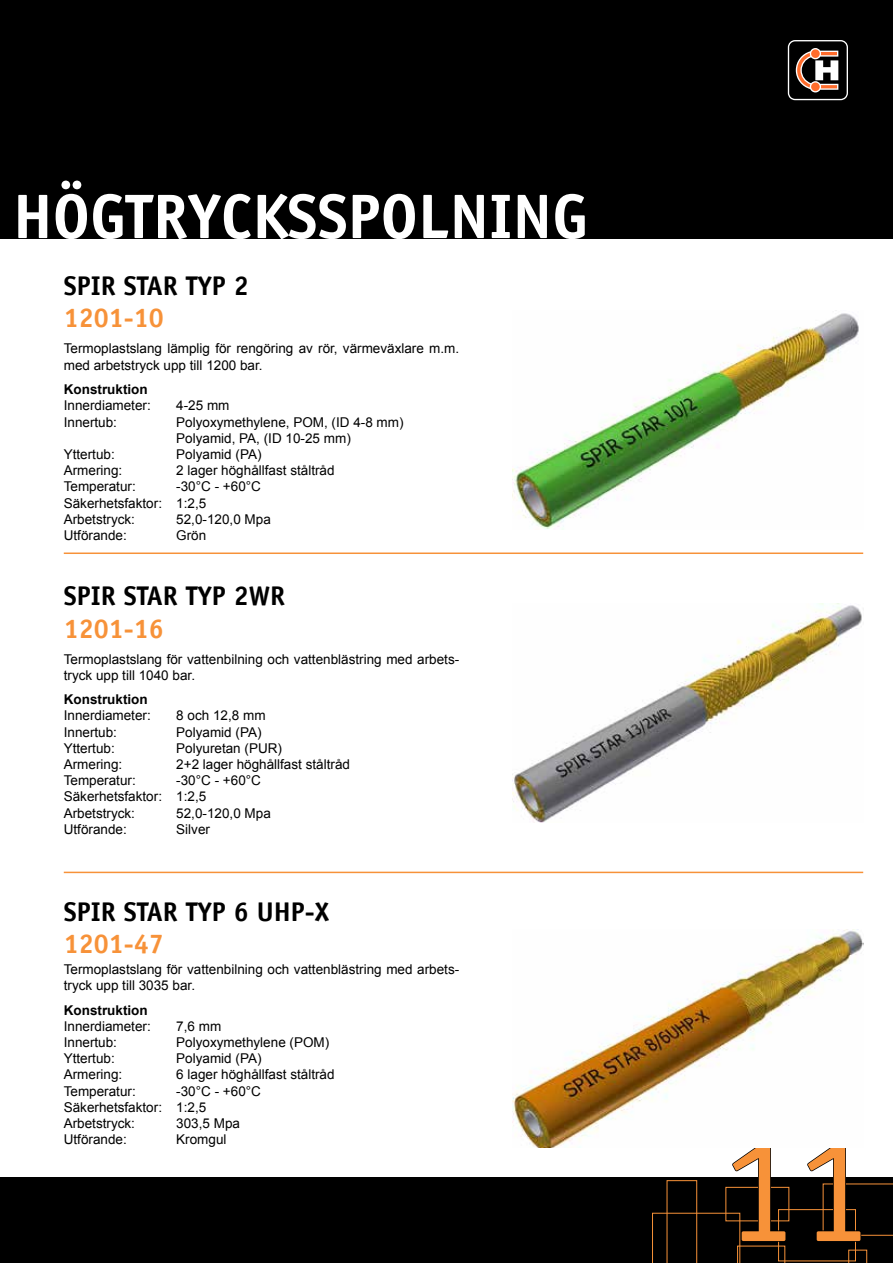
<style>
.page{position:relative;width:893px;height:1263px;background:#fff}
.page>*{position:absolute;margin:0;border:0;box-sizing:border-box;transform-origin:0 0}
.t1{font:150px "Officina Sans LT";color:#f79239}
.t2{font:700 63px "Officina Sans LT";color:#fff}
.t3{font:700 27px "Officina Sans LT";color:#000}
.t4{font:700 27px "Officina Sans LT";color:#f79239}
.t5{font:13.5px/16.2px "Arial";color:#000}
.t6{font:700 13.5px "Arial";color:#000}
</style>
<div class="page">
<div style="left:0;top:1178px;width:893px;height:85px;background:#000"></div>
<div style="left:0;top:0;width:893px;height:238px;background:#000"></div>
<svg style="left:787px;top:40px;width:61px;height:61px"></svg>
<svg style="left:848px;top:1250px;width:19px;height:13px"></svg>
<div style="left:778px;top:1209px;width:78px;height:52px;border:1px solid #f79239"></div>
<svg style="left:652px;top:1148px;width:135px;height:115px"></svg>
<svg style="left:806px;top:1148px;width:87px;height:94px"></svg>
<img style="left:512px;top:313px;width:347px;height:216px">
<img style="left:512px;top:604px;width:350px;height:218px">
<img style="left:512px;top:929px;width:351px;height:219px">
<hr style="left:64px;top:552px;width:799px;height:2px;background:#f79239">
<hr style="left:64px;top:872px;width:799px;height:1px;background:#f79239">
<h2 class="t2" style="left:13px;top:177px;width:577px">HÖGTRYCKSSPOLNING</h2>
<h3 class="t3" style="left:64px;top:269px;width:187px">SPIR STAR TYP 2</h3>
<h3 class="t4" style="left:64px;top:301px;width:102px">1201-10</h3>
<p class="t5" style="left:64px;top:341px;width:397px">Termoplastslang lämplig för rengöring av rör, värmeväxlare m.m. med arbetstryck upp till 1200 bar.</p>
<p class="t6" style="left:64px;top:380px;width:85px">Konstruktion</p>
<p class="t5" style="left:64px;top:398px;width:89px">Innerdiameter:</p>
<p class="t5" style="left:176px;top:398px;width:55px">4-25 mm</p>
<p class="t5" style="left:64px;top:414px;width:55px">Innertub:</p>
<p class="t5" style="left:176px;top:414px;width:229px">Polyoxymethylene, POM, (ID 4-8 mm)<br>Polyamid, PA, (ID 10-25 mm)</p>
<p class="t5" style="left:64px;top:446px;width:53px">Yttertub:</p>
<p class="t5" style="left:176px;top:446px;width:87px">Polyamid (PA)</p>
<p class="t5" style="left:64px;top:462px;width:60px">Armering:</p>
<p class="t5" style="left:176px;top:462px;width:160px">2 lager höghållfast ståltråd</p>
<p class="t5" style="left:64px;top:479px;width:74px">Temperatur:</p>
<p class="t5" style="left:64px;top:479px;width:199px;text-indent:112px">-30°C - +60°C<br>Säkerhetsfaktor: 1:2,5<br>Arbetstryck:</p>
<p class="t5" style="left:176px;top:511px;width:96px">52,0-120,0 Mpa</p>
<p class="t5" style="left:64px;top:527px;width:65px">Utförande:</p>
<p class="t5" style="left:176px;top:527px;width:32px">Grön</p>
<h3 class="t3" style="left:64px;top:579px;width:223px">SPIR STAR TYP 2WR</h3>
<h3 class="t4" style="left:64px;top:611px;width:102px">1201-16</h3>
<p class="t5" style="left:64px;top:651px;width:397px">Termoplastslang för vattenbilning och vattenblästring med arbets&shy;tryck upp till 1040 bar.</p>
<p class="t6" style="left:64px;top:690px;width:85px">Konstruktion</p>
<p class="t5" style="left:64px;top:708px;width:89px">Innerdiameter:</p>
<p class="t5" style="left:176px;top:708px;width:91px">8 och 12,8 mm</p>
<p class="t5" style="left:64px;top:724px;width:55px">Innertub:</p>
<p class="t5" style="left:176px;top:724px;width:87px">Polyamid (PA)</p>
<p class="t5" style="left:64px;top:740px;width:53px">Yttertub:</p>
<p class="t5" style="left:176px;top:740px;width:107px">Polyuretan (PUR)</p>
<p class="t5" style="left:64px;top:756px;width:60px">Armering:</p>
<p class="t5" style="left:176px;top:756px;width:175px">2+2 lager höghållfast ståltråd</p>
<p class="t5" style="left:64px;top:772px;width:74px">Temperatur:</p>
<p class="t5" style="left:64px;top:772px;width:199px;text-indent:112px">-30°C - +60°C<br>Säkerhetsfaktor: 1:2,5<br>Arbetstryck:</p>
<p class="t5" style="left:176px;top:805px;width:96px">52,0-120,0 Mpa</p>
<p class="t5" style="left:64px;top:821px;width:65px">Utförande:</p>
<p class="t5" style="left:176px;top:821px;width:35px">Silver</p>
<h3 class="t3" style="left:64px;top:895px;width:267px">SPIR STAR TYP 6 UHP-X</h3>
<h3 class="t4" style="left:64px;top:927px;width:102px">1201-47</h3>
<p class="t5" style="left:64px;top:961px;width:397px">Termoplastslang för vattenbilning och vattenblästring med arbets&shy;tryck upp till 3035 bar.</p>
<p class="t6" style="left:64px;top:1001px;width:85px">Konstruktion</p>
<p class="t5" style="left:64px;top:1018px;width:89px">Innerdiameter:</p>
<p class="t5" style="left:176px;top:1018px;width:47px">7,6 mm</p>
<p class="t5" style="left:64px;top:1034px;width:55px">Innertub:</p>
<p class="t5" style="left:176px;top:1034px;width:155px">Polyoxymethylene (POM)</p>
<p class="t5" style="left:64px;top:1050px;width:53px">Yttertub:</p>
<p class="t5" style="left:176px;top:1050px;width:87px">Polyamid (PA)</p>
<p class="t5" style="left:64px;top:1067px;width:60px">Armering:</p>
<p class="t5" style="left:176px;top:1067px;width:160px">6 lager höghållfast ståltråd</p>
<p class="t5" style="left:64px;top:1083px;width:74px">Temperatur:</p>
<p class="t5" style="left:64px;top:1083px;width:199px;text-indent:112px">-30°C - +60°C<br>Säkerhetsfaktor: 1:2,5<br>Arbetstryck:</p>
<p class="t5" style="left:176px;top:1115px;width:65px">303,5 Mpa</p>
<p class="t5" style="left:64px;top:1131px;width:65px">Utförande:</p>
<p class="t5" style="left:176px;top:1131px;width:52px">Kromgul</p>
<h1 class="t1" style="left:722px;top:1102px;width:152px">11</h1>
</div>
